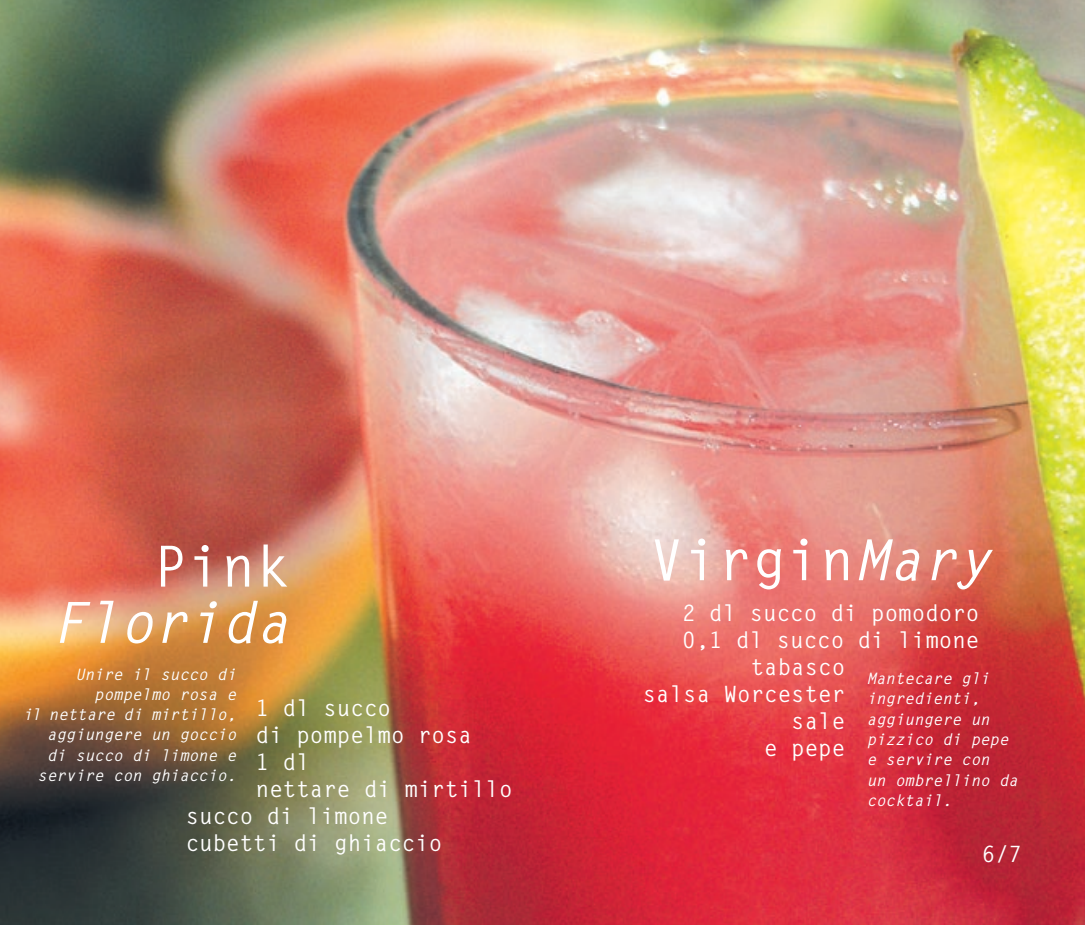
<style>
.page{position:relative;width:1085px;height:925px;background:#fff}
.page>*{position:absolute;margin:0;border:0;box-sizing:border-box;transform-origin:0 0}
.t1{font:700 56.7px "Letter Gothic";color:#fff}
.t2{font:italic 700 56.7px "Letter Gothic";color:#fff}
.t3{font:700 22.5px "Letter Gothic";color:#fff}
.t4{font:italic 700 15.75px/20.2px "Letter Gothic";color:#fff;text-align:right}
.s1{font-style:italic}
</style>
<div class="page">
<img style="left:0;top:0;width:1084px;height:925px">
<h1 class="t1" style="left:650px;top:526px;width:342px">Virgin<span class="s1">Mary</span></h1>
<h1 class="t1" style="left:153px;top:532px;width:138px">Pink</h1>
<h1 class="t2" style="left:51px;top:588px;width:240px">Florida</h1>
<h2 class="t3" style="left:682px;top:600px;width:299px">2 dl succo di pomodoro</h2>
<h2 class="t3" style="left:682px;top:627px;width:299px">0,1 dl succo di limone</h2>
<h2 class="t3" style="left:750px;top:654px;width:96px">tabasco</h2>
<h2 class="t3" style="left:642px;top:681px;width:204px">salsa Worcester</h2>
<h2 class="t3" style="left:791px;top:708px;width:55px">sale</h2>
<h2 class="t3" style="left:764px;top:735px;width:82px">e pepe</h2>
<p class="t4" style="left:23px;top:664px;width:214px">Unire il succo di pompelmo rosa e<br>il nettare di mirtillo, aggiungere un goccio<br>di succo di limone e servire con ghiaccio.</p>
<p class="t4" style="left:866px;top:669px;width:153px;text-align:left">Mantecare gli ingredienti, aggiungere un pizzico di pepe e servire con<br>un ombrellino da cocktail.</p>
<h2 class="t3" style="left:256px;top:694px;width:136px">1 dl succo</h2>
<h2 class="t3" style="left:256px;top:721px;width:217px">di pompelmo rosa</h2>
<h2 class="t3" style="left:256px;top:748px;width:55px">1 dl</h2>
<h2 class="t3" style="left:256px;top:775px;width:258px">nettare di mirtillo</h2>
<h2 class="t3" style="left:186px;top:802px;width:204px">succo di limone</h2>
<h2 class="t3" style="left:186px;top:829px;width:258px">cubetti di ghiaccio</h2>
<h2 class="t3" style="left:981px;top:840px;width:42px">6/7</h2>
</div>
